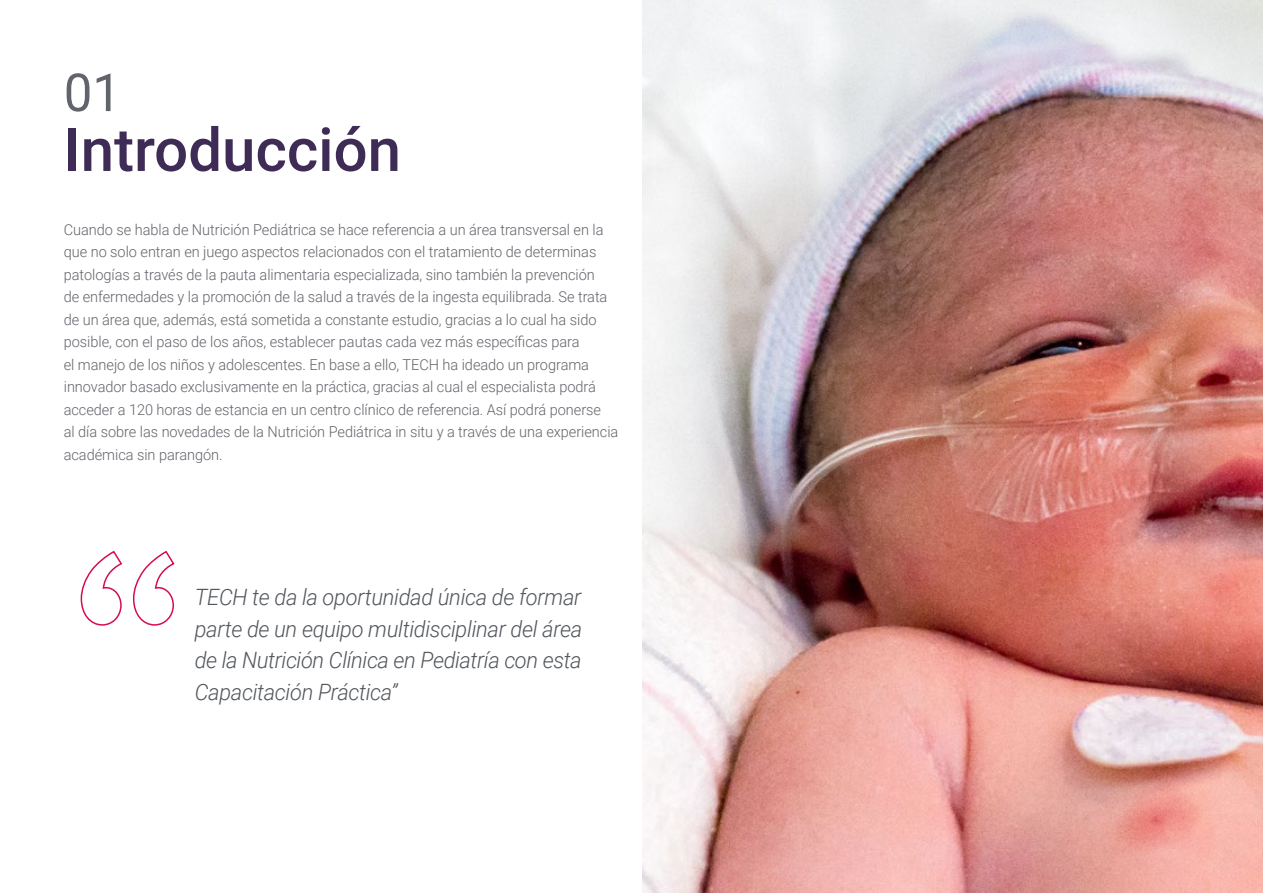
<style>
.page{position:relative;width:1263px;height:893px;background:#fff}
.page>*{position:absolute;margin:0;border:0;box-sizing:border-box;transform-origin:0 0}
.t1{font:500 60px "Roboto";color:#3e2b56}
.t2{font:52.5px "Roboto";color:#61646a}
.t3{font:italic 300 22.5px/31.5px "Roboto";letter-spacing:-.02em;color:#52555b;text-align:justify}
.t4{font:300 15px/22.5px "Roboto";letter-spacing:-.005em;color:#61646a}
</style>
<div class="page">
<svg style="left:80px;top:550px;width:95px;height:76px"></svg>
<img style="left:642px;top:0;width:621px;height:893px">
<h2 class="t2" style="left:64px;top:56px;width:59px">01</h2>
<h1 class="t1" style="left:64px;top:108px;width:339px">Introducción</h1>
<p class="t4" style="left:64px;top:217px;width:556px">Cuando se habla de Nutrición Pediátrica se hace referencia a un área transversal en la que no solo entran en juego aspectos relacionados con el tratamiento de determinas patologías a través de la pauta alimentaria especializada, sino también la prevención<br>de enfermedades y la promoción de la salud a través de la ingesta equilibrada. Se trata de un área que, además, está sometida a constante estudio, gracias a lo cual ha sido posible, con el paso de los años, establecer pautas cada vez más específicas para<br>el manejo de los niños y adolescentes. En base a ello, TECH ha ideado un programa innovador basado exclusivamente en la práctica, gracias al cual el especialista podrá acceder a 120 horas de estancia en un centro clínico de referencia. Así podrá ponerse<br>al día sobre las novedades de la Nutrición Pediátrica in situ y a través de una experiencia académica sin parangón.</p>
<h3 class="t3" style="left:195px;top:581px;width:389px">TECH te da la oportunidad única de formar parte de un equipo multidisciplinar del área de la Nutrición Clínica en Pediatría con esta Capacitación Práctica”</h3>
</div>
